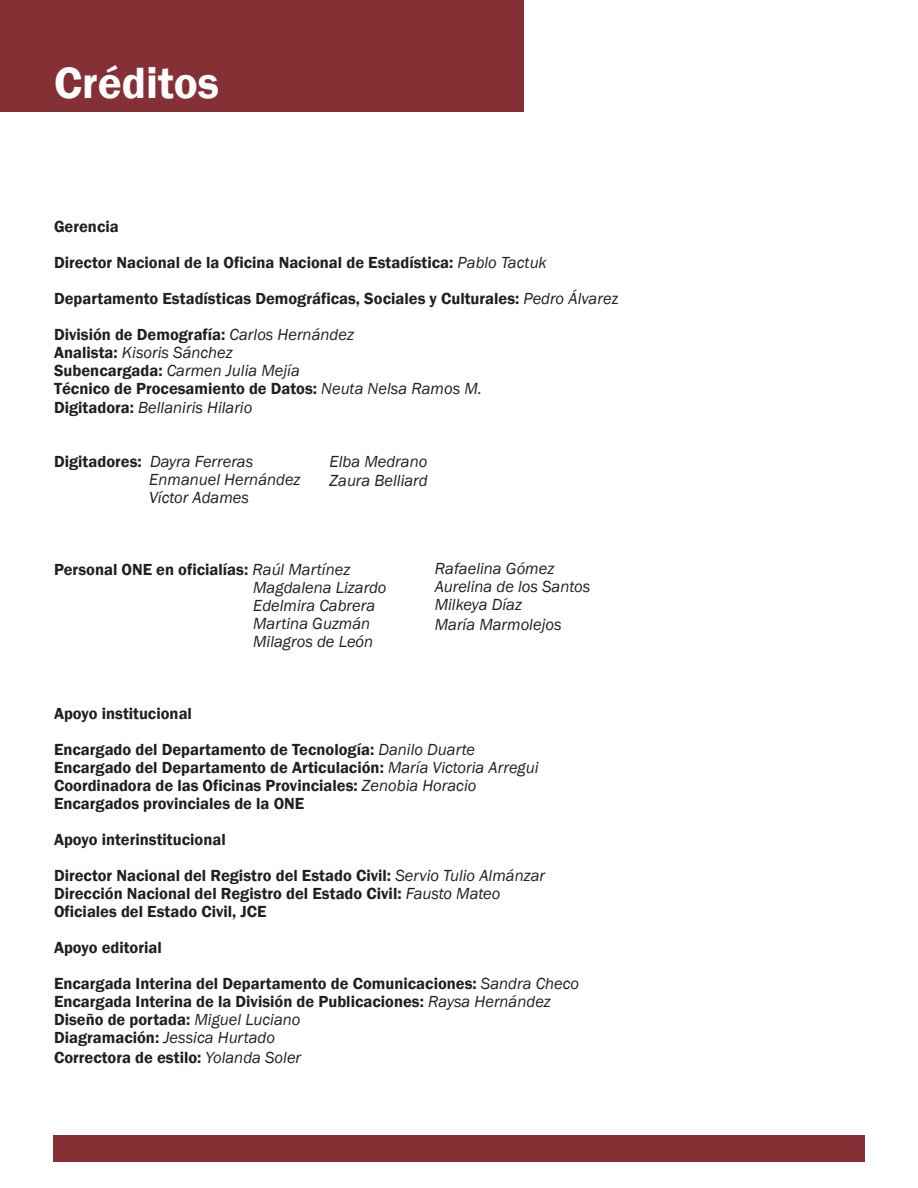
<style>
.page{position:relative;width:918px;height:1188px;background:#fff}
.page>*{position:absolute;margin:0;border:0;box-sizing:border-box;transform-origin:0 0}
.Titulos_grandes{font:600 45px "Franklin Gothic";color:#fff}
.negrita{font:600 16.5px "Franklin Gothic";color:#231f20}
.cuerpo_de_texto{font:italic 16.5px/18px "Franklin Gothic";color:#231f20}
.negrita-2{font:italic 16.5px "Franklin Gothic";color:#231f20}
.cuerpo_de_texto-2{font:600 16.5px "Franklin Gothic";color:#231f20}
.s1{font-weight:400;font-style:italic}
.s2{font-weight:400}
.s3{font-weight:600;font-style:normal}
</style>
<div class="page">
<div style="left:54px;top:1135px;width:811px;height:27px;background:#843034"></div>
<div style="left:0;top:0;width:524px;height:112px;background:#843034"></div>
<p class="Titulos_grandes" style="left:54px;top:56px;width:167px">Créditos</p>
<p class="negrita" style="left:54px;top:216px;width:66px">Gerencia</p>
<p class="negrita" style="left:54px;top:252px;width:494px">Director Nacional de la Oficina Nacional de Estadística: <span class="s1">Pablo Tactuk</span></p>
<p class="negrita" style="left:54px;top:288px;width:566px">Departamento Estadísticas Demográficas, Sociales y Culturales: <span class="s1">Pedro Álvare</span><span class="s2">z</span></p>
<p class="negrita" style="left:54px;top:324px;width:301px">División de Demografía: <span class="s1">Carlos Hernández</span></p>
<p class="negrita-2" style="left:54px;top:342px;width:180px"><span class="s3">Analista:</span> Kisoris Sánchez</p>
<p class="negrita-2" style="left:54px;top:360px;width:247px"><span class="s3">Subencargada:</span> Carmen Julia Mejía</p>
<p class="negrita" style="left:54px;top:378px;width:430px">Técnico de Procesamiento de Datos: <span class="s1">Neuta Nelsa Ramos M.</span></p>
<p class="negrita-2" style="left:54px;top:398px;width:200px"><span class="s3">Digitadora:</span> Bellaniris Hilario</p>
<p class="negrita-2" style="left:54px;top:452px;width:201px"><span class="s3">Digitadores:</span> Dayra Ferreras</p>
<p class="cuerpo_de_texto" style="left:149px;top:471px;width:153px">Enmanuel Hernández</p>
<p class="cuerpo_de_texto" style="left:149px;top:489px;width:101px">Víctor Adames</p>
<p class="cuerpo_de_texto" style="left:330px;top:452px;width:99px">Elba Medrano</p>
<p class="cuerpo_de_texto" style="left:330px;top:472px;width:100px">Zaura Belliard</p>
<p class="negrita" style="left:54px;top:560px;width:298px">Personal ONE en oficialías: <span class="s1">Raúl Martínez</span></p>
<p class="cuerpo_de_texto" style="left:253px;top:579px;width:135px">Magdalena Lizardo</p>
<p class="cuerpo_de_texto" style="left:253px;top:597px;width:124px">Edelmira Cabrera</p>
<p class="cuerpo_de_texto" style="left:253px;top:615px;width:119px">Martina Guzmán</p>
<p class="cuerpo_de_texto" style="left:253px;top:633px;width:122px">Milagros de León</p>
<p class="cuerpo_de_texto" style="left:435px;top:560px;width:157px">Rafaelina Gómez<br>Aurelina de los Santos<br>Milkeya Díaz</p>
<p class="cuerpo_de_texto" style="left:435px;top:615px;width:128px">María Marmolejos</p>
<p class="cuerpo_de_texto-2" style="left:54px;top:704px;width:140px">Apoyo institucional</p>
<p class="negrita" style="left:54px;top:740px;width:423px">Encargado del Departamento de Tecnología: <span class="s1">Danilo Duarte</span></p>
<p class="negrita" style="left:54px;top:758px;width:486px">Encargado del Departamento de Articulación: <span class="s1">María Victoria Arregui</span></p>
<p class="negrita" style="left:54px;top:776px;width:424px">Coordinadora de las Oficinas Provinciales: <span class="s1">Zenobia Horacio</span></p>
<p class="negrita" style="left:54px;top:794px;width:252px">Encargados provinciales de la ONE</p>
<p class="negrita" style="left:54px;top:830px;width:173px">Apoyo interinstitucional</p>
<p class="negrita" style="left:54px;top:866px;width:493px">Director Nacional del Registro del Estado Civil: <span class="s1">Servio Tulio Almánzar</span></p>
<p class="negrita" style="left:54px;top:884px;width:448px">Dirección Nacional del Registro del Estado Civil: <span class="s1">Fausto Mateo</span></p>
<p class="negrita" style="left:54px;top:902px;width:214px">Oficiales del Estado Civil, JCE</p>
<p class="negrita" style="left:54px;top:938px;width:109px">Apoyo editorial</p>
<p class="negrita" style="left:54px;top:974px;width:527px">Encargada Interina del Departamento de Comunicaciones: <span class="s1">Sandra Checo</span></p>
<p class="negrita" style="left:54px;top:992px;width:498px">Encargada Interina de la División de Publicaciones: <span class="s1">Raysa Hernández</span></p>
<p class="negrita" style="left:54px;top:1010px;width:248px">Diseño de portada: <span class="s1">Miguel Luciano</span></p>
<p class="negrita-2" style="left:54px;top:1028px;width:223px"><span class="s3">Diagramación:</span> Jessica Hurtado</p>
<p class="negrita" style="left:54px;top:1048px;width:249px">Correctora de estilo: <span class="s1">Yolanda Soler</span></p>
</div>
